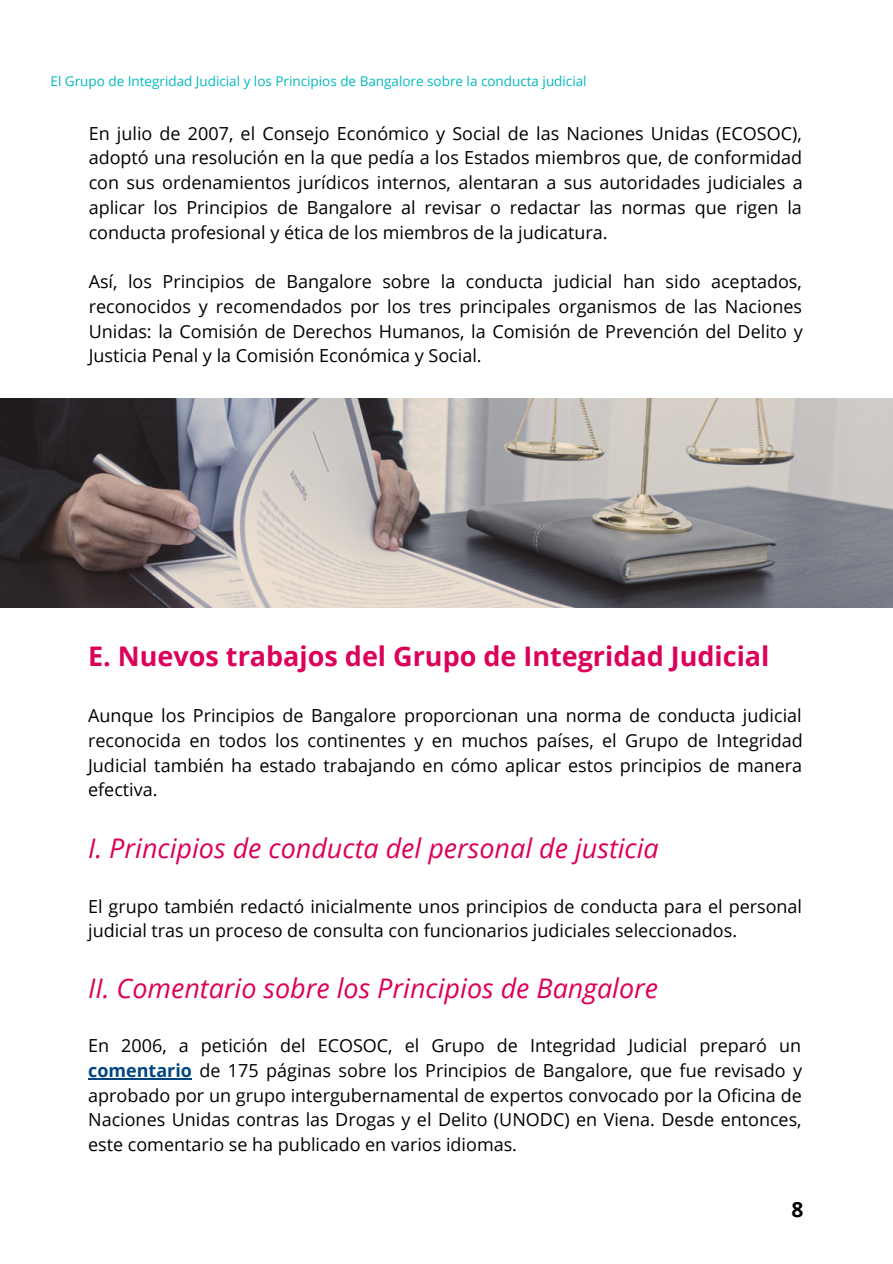
<style>
.page{position:relative;width:893px;height:1264px;background:#fff}
.page>*{position:absolute;margin:0;border:0;box-sizing:border-box;transform-origin:0 0}
.t1{font:italic 27px "Open Sans";color:#dc005a}
.t2{font:700 27px "Open Sans";color:#dc005a}
.t3{font:700 21px "Open Sans";color:#000}
.t4{font:18px/24.8px "Open Sans";color:#000;text-align:justify}
.t5{font:13.5px "Open Sans";color:#00b9be}
.s1{font-weight:700;color:#004682}
</style>
<div class="page">
<img style="left:0;top:399px;width:892px;height:209px">
<hr style="left:88px;top:1077px;width:104px;height:2px;background:#004682">
<p class="t5" style="left:50px;top:72px;width:537px">El Grupo de Integridad Judicial y los Principios de Bangalore sobre la conducta judicial</p>
<p class="t4" style="left:89px;top:120px;width:715px">En julio de 2007, el Consejo Económico y Social de las Naciones Unidas (ECOSOC), adoptó una resolución en la que pedía a los Estados miembros que, de conformidad con sus ordenamientos jurídicos internos, alentaran a sus autoridades judiciales a aplicar los Principios de Bangalore al revisar o redactar las normas que rigen la conducta profesional y ética de los miembros de la judicatura.</p>
<p class="t4" style="left:89px;top:269px;width:715px">Así, los Principios de Bangalore sobre la conducta judicial han sido aceptados, reconocidos y recomendados por los tres principales organismos de las Naciones Unidas: la Comisión de Derechos Humanos, la Comisión de Prevención del Delito y Justicia Penal y la Comisión Económica y Social.</p>
<h1 class="t2" style="left:88px;top:637px;width:682px">E. Nuevos trabajos del Grupo de Integridad Judicial</h1>
<p class="t4" style="left:88px;top:702px;width:716px">Aunque los Principios de Bangalore proporcionan una norma de conducta judicial reconocida en todos los continentes y en muchos países, el Grupo de Integridad Judicial también ha estado trabajando en cómo aplicar estos principios de manera efectiva.</p>
<h1 class="t1" style="left:88px;top:829px;width:572px">I. Principios de conducta del personal de justicia</h1>
<p class="t4" style="left:88px;top:893px;width:715px">El grupo también redactó inicialmente unos principios de conducta para el personal judicial tras un proceso de consulta con funcionarios judiciales seleccionados.</p>
<h1 class="t1" style="left:88px;top:968px;width:571px">II. Comentario sobre los Principios de Bangalore</h1>
<p class="t4" style="left:88px;top:1032px;width:715px">En 2006, a petición del ECOSOC, el Grupo de Integridad Judicial preparó un <span class="s1">comentario</span> de 175 páginas sobre los Principios de Bangalore, que fue revisado y aprobado por un grupo intergubernamental de expertos convocado por la Oficina de Naciones Unidas contras las Drogas y el Delito (UNODC) en Viena. Desde entonces, este comentario se ha publicado en varios idiomas.</p>
<p class="t3" style="left:791px;top:1194px;width:13px">8</p>
</div>
